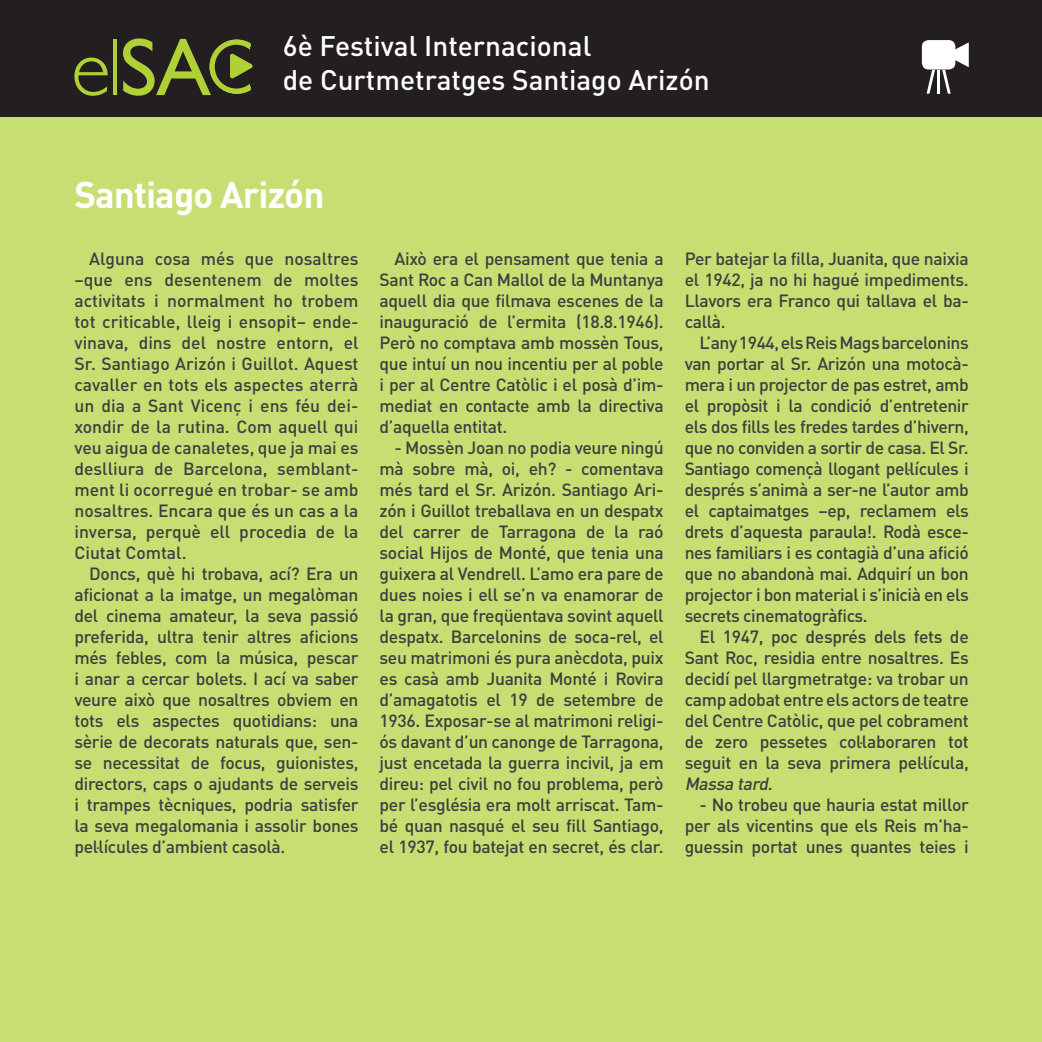
<style>
.page{position:relative;width:1042px;height:1042px;background:#fff}
.page>*{position:absolute;margin:0;border:0;box-sizing:border-box;transform-origin:0 0}
.t1{font:700 36.75px "DIN Pro";letter-spacing:-.025em;color:#fff}
.t2{font:500 28px "DIN Pro";color:#fff}
.t3{font:500 17.5px/21px "DIN Pro";letter-spacing:-.02em;color:#3e3e3f;text-align:justify}
.s1{font-style:italic}
</style>
<div class="page">
<div style="left:0;top:116px;width:1042px;height:926px;background:#c7de72"></div>
<div style="left:0;top:0;width:1042px;height:117px;background:#231f20"></div>
<div style="left:922px;top:40px;width:33px;height:29px;background:#fff;border-radius:7px"></div>
<hr style="left:937px;top:70px;width:3px;height:24px;background:#fff">
<svg style="left:942px;top:42px;width:27px;height:52px"></svg>
<svg style="left:926px;top:70px;width:9px;height:24px"></svg>
<svg style="left:74px;top:58px;width:34px;height:38px"></svg>
<hr style="left:113px;top:39px;width:4px;height:56px;background:#b0d136">
<svg style="left:123px;top:38px;width:130px;height:58px"></svg>
<p class="t2" style="left:283px;top:23px;width:310px">6è Festival Internacional</p>
<p class="t2" style="left:283px;top:57px;width:428px">de Curtmetratges Santiago Arizón</p>
<p class="t1" style="left:74px;top:164px;width:251px">Santiago Arizón</p>
<p class="t3" style="left:74px;top:246px;width:286px;text-indent:15px">Alguna cosa més que nosaltres –que ens desentenem de moltes activitats i normalment ho trobem tot criticable, lleig i ensopit– ende&shy;vinava, dins del nostre entorn, el Sr. Santiago Arizón i Guillot. Aquest cavaller en tots els aspectes aterrà un dia a Sant Vicenç i ens féu dei&shy;xondir de la rutina. Com aquell qui veu aigua de canaletes, que ja mai es deslliura de Barcelona, semblant&shy;ment li ocorregué en trobar- se amb nosaltres. Encara que és un cas a la inversa, perquè ell procedia de la Ciutat Comtal.</p>
<p class="t3" style="left:74px;top:561px;width:286px;text-indent:15px">Doncs, què hi trobava, ací? Era un aficionat a la imatge, un megalòman del cinema amateur, la seva passió preferida, ultra tenir altres aficions més febles, com la música, pescar i anar a cercar bolets. I ací va saber veure això que nosaltres obviem en tots els aspectes quotidians: una sèrie de decorats naturals que, sen&shy;se necessitat de focus, guionistes, directors, caps o ajudants de serveis i trampes tècniques, podria satisfer la seva megalomania i assolir bones pel·lícules d’ambient casolà.</p>
<p class="t3" style="left:379px;top:246px;width:286px;text-indent:15px">Això era el pensament que tenia a Sant Roc a Can Mallol de la Muntanya aquell dia que filmava escenes de la inauguració de l’ermita (18.8.1946).<br>Però no comptava amb mossèn Tous, que intuí un nou incentiu per al poble i per al Centre Catòlic i el posà d’im&shy;mediat en contacte amb la directiva d’aquella entitat.</p>
<p class="t3" style="left:379px;top:435px;width:286px;text-indent:15px">- Mossèn Joan no podia veure ningú mà sobre mà, oi, eh? - comentava més tard el Sr. Arizón. Santiago Ari&shy;zón i Guillot treballava en un despatx del carrer de Tarragona de la raó social Hijos de Monté, que tenia una guixera al Vendrell. L’amo era pare de dues noies i ell se’n va enamorar de la gran, que freqüentava sovint aquell despatx. Barcelonins de soca-rel, el seu matrimoni és pura anècdota, puix es casà amb Juanita Monté i Rovira d’amagatotis el 19 de setembre de 1936. Exposar-se al matrimoni religi&shy;ós davant d’un canonge de Tarragona, just encetada la guerra incivil, ja em direu: pel civil no fou problema, però per l’església era molt arriscat. Tam&shy;bé quan nasqué el seu fill Santiago, el 1937, fou batejat en secret, és clar.</p>
<p class="t3" style="left:685px;top:246px;width:286px">Per batejar la filla, Juanita, que naixia el 1942, ja no hi hagué impediments.<br>Llavors era Franco qui tallava el ba&shy;callà.</p>
<p class="t3" style="left:685px;top:330px;width:286px;text-indent:15px">L’any 1944, els Reis Mags barcelonins van portar al Sr. Arizón una motocà&shy;mera i un projector de pas estret, amb el propòsit i la condició d’entretenir els dos fills les fredes tardes d’hivern, que no conviden a sortir de casa. El Sr.<br>Santiago començà llogant pel·lícules i després s’animà a ser-ne l’autor amb el captaimatges –ep, reclamem els drets d’aquesta paraula!. Rodà esce&shy;nes familiars i es contagià d’una afició que no abandonà mai. Adquirí un bon projector i bon material i s’inicià en els secrets cinematogràfics.</p>
<p class="t3" style="left:685px;top:624px;width:286px;text-indent:15px">El 1947, poc després dels fets de Sant Roc, residia entre nosaltres. Es decidí pel llargmetratge: va trobar un camp adobat entre els actors de teatre del Centre Catòlic, que pel cobrament de zero pessetes col·laboraren tot seguit en la seva primera pel·lícula, <span class="s1">Massa tard</span>.</p>
<p class="t3" style="left:685px;top:792px;width:286px;text-indent:15px">- No trobeu que hauria estat millor per als vicentins que els Reis m’ha&shy;guessin portat unes quantes teies i</p>
</div>
